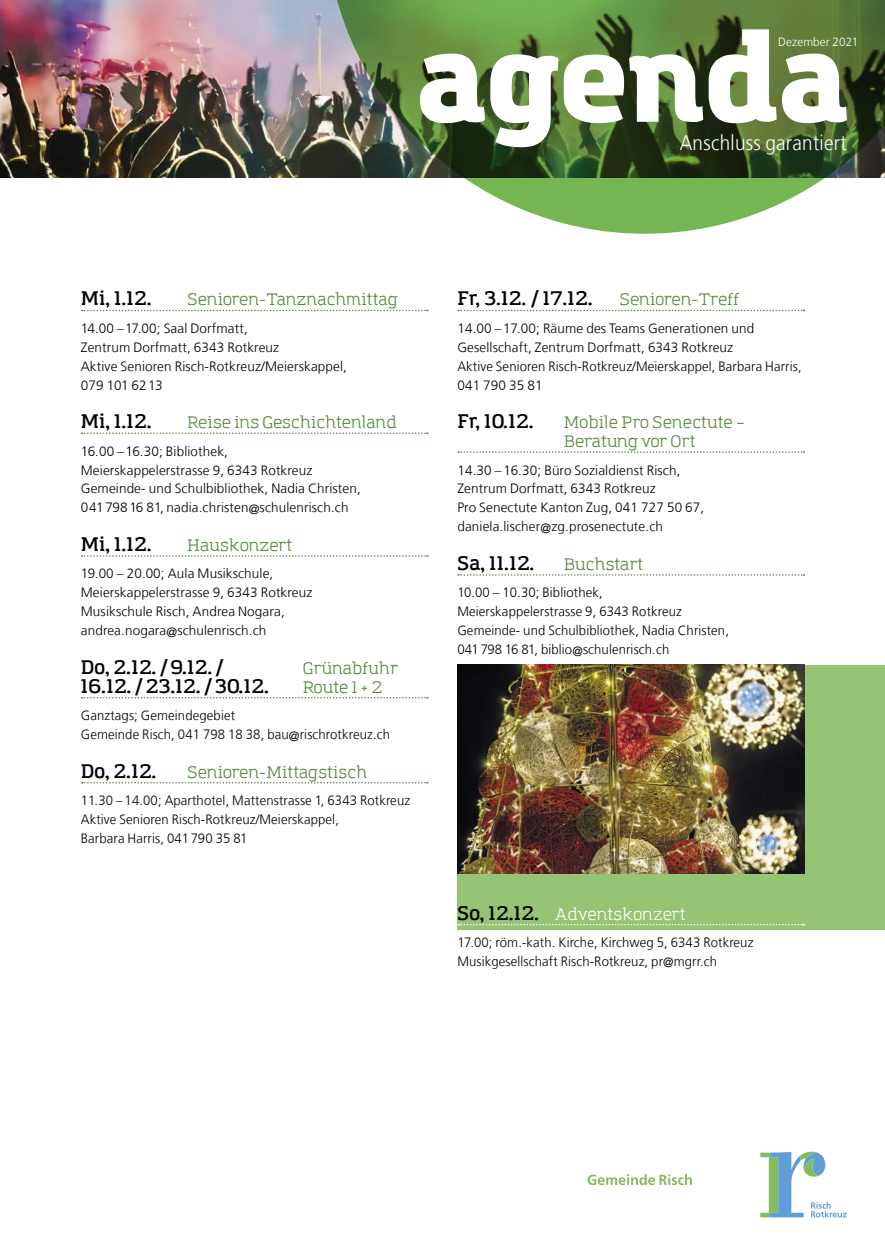
<style>
.page{position:relative;width:885px;height:1259px;background:#fff}
.page>*{position:absolute;margin:0;border:0;box-sizing:border-box;transform-origin:0 0}
.t1{font:900 120px "Amazing Grotesk";color:#fff}
.t2{font:300 21px "Frutiger LT Com";letter-spacing:.015em;color:#fff;scale:.9 1}
.t3{font:600 19.5px "Amazing Grotesk";letter-spacing:.01em;color:#000}
.t4{font:16.5px/18.9px "Amazing Grotesk";letter-spacing:.01em;color:#54883e}
.t5{font:16.5px "Amazing Grotesk";letter-spacing:.01em;color:#fff}
.t6{font:300 13.5px/18.9px "Frutiger LT Com";letter-spacing:.01em;color:#000}
.t7{font:300 12px "Frutiger LT Com";letter-spacing:.01em;color:#fff}
.s1{font-weight:600;font-size:19.5px;color:#000}
</style>
<div class="page">
<img style="left:0;top:0;width:325px;height:177px">
<svg style="left:325px;top:0;width:559px;height:234px;background:#6a8554"></svg>
<svg style="left:760px;top:1151px;width:86px;height:66px"></svg>
<svg style="left:587px;top:1174px;width:104px;height:11px"></svg>
<div style="left:457px;top:665px;width:427px;height:264px;background:#95c475"></div>
<img style="left:457px;top:665px;width:347px;height:208px">
<svg style="left:82px;top:310px;width:346px;height:1px"></svg>
<svg style="left:82px;top:432px;width:346px;height:2px"></svg>
<svg style="left:82px;top:555px;width:346px;height:2px"></svg>
<svg style="left:82px;top:697px;width:346px;height:1px"></svg>
<svg style="left:82px;top:782px;width:346px;height:1px"></svg>
<svg style="left:458px;top:310px;width:346px;height:1px"></svg>
<svg style="left:458px;top:451px;width:346px;height:2px"></svg>
<svg style="left:458px;top:574px;width:346px;height:2px"></svg>
<svg style="left:458px;top:924px;width:346px;height:1px"></svg>
<h1 class="t1" style="left:417px;top:3px;width:434px">agenda</h1>
<p class="t7" style="left:778px;top:34px;width:82px">Dezember 2021</p>
<h2 class="t2" style="left:679px;top:131px;width:187px">Anschluss garantiert</h2>
<h3 class="t3" style="left:81px;top:287px;width:72px">Mi, 1.12.</h3>
<p class="t4" style="left:187px;top:290px;width:212px">Senioren-Tanznachmittag</p>
<p class="t6" style="left:81px;top:319px;width:267px">14.00 – 17.00; Saal Dorfmatt,<br>Zentrum Dorfmatt, 6343 Rotkreuz<br>Aktive Senioren Risch-Rotkreuz/Meierskappel,<br>079 101 62 13</p>
<h3 class="t3" style="left:81px;top:409px;width:72px">Mi, 1.12.</h3>
<p class="t4" style="left:187px;top:413px;width:211px">Reise ins Geschichtenland</p>
<p class="t6" style="left:81px;top:441px;width:281px">16.00 – 16.30; Bibliothek,<br>Meierskappelerstrasse 9, 6343 Rotkreuz Gemeinde- und Schulbibliothek, Nadia Christen, 041 798 16 81, nadia.christen@schulenrisch.ch</p>
<h3 class="t3" style="left:81px;top:532px;width:72px">Mi, 1.12.</h3>
<p class="t4" style="left:187px;top:536px;width:106px">Hauskonzert</p>
<p class="t6" style="left:81px;top:564px;width:233px">19.00 – 20.00; Aula Musikschule, Meierskappelerstrasse 9, 6343 Rotkreuz Musikschule Risch, Andrea Nogara, andrea.nogara@schulenrisch.ch</p>
<h3 class="t3" style="left:81px;top:655px;width:144px">Do, 2.12. /9.12. /</h3>
<p class="t4" style="left:303px;top:659px;width:97px">Grünabfuhr</p>
<h3 class="t3" style="left:81px;top:674px;width:190px">16.12. /23.12. /30.12.</h3>
<p class="t4" style="left:303px;top:678px;width:81px">Route 1 + 2</p>
<p class="t6" style="left:81px;top:706px;width:311px">Ganztags; Gemeindegebiet<br>Gemeinde Risch, 041 798 18 38, bau@rischrotkreuz.ch</p>
<h3 class="t3" style="left:81px;top:759px;width:77px">Do, 2.12.</h3>
<p class="t4" style="left:187px;top:763px;width:181px">Senioren-Mittagstisch</p>
<p class="t6" style="left:81px;top:791px;width:331px">11.30 – 14.00; Aparthotel, Mattenstrasse 1, 6343 Rotkreuz<br>Aktive Senioren Risch-Rotkreuz/Meierskappel,<br>Barbara Harris, 041 790 35 81</p>
<h3 class="t3" style="left:457px;top:287px;width:137px">Fr, 3.12. / 17.12.</h3>
<p class="t4" style="left:619px;top:290px;width:121px">Senioren-Treff</p>
<p class="t6" style="left:457px;top:319px;width:346px">14.00 – 17.00; Räume des Teams Generationen und Gesellschaft, Zentrum Dorfmatt, 6343 Rotkreuz<br>Aktive Senioren Risch-Rotkreuz/Meierskappel, Barbara Harris, 041 790 35 81</p>
<h3 class="t3" style="left:457px;top:409px;width:78px">Fr, 10.12.</h3>
<p class="t4" style="left:563px;top:413px;width:183px">Mobile Pro Senectute –<br>Beratung vor Ort</p>
<p class="t6" style="left:457px;top:460px;width:248px">14.30 – 16.30; Büro Sozialdienst Risch, Zentrum Dorfmatt, 6343 Rotkreuz<br>Pro Senectute Kanton Zug, 041 727 50 67, daniela.lischer@zg.prosenectute.ch</p>
<h3 class="t3" style="left:457px;top:551px;width:79px">Sa, 11.12.</h3>
<p class="t4" style="left:563px;top:555px;width:81px">Buchstart</p>
<p class="t6" style="left:457px;top:583px;width:273px">10.00 – 10.30; Bibliothek, Meierskappelerstrasse 9, 6343 Rotkreuz Gemeinde- und Schulbibliothek, Nadia Christen, 041 798 16 81, biblio@schulenrisch.ch</p>
<p class="t5" style="left:457px;top:904px;width:229px"><span class="s1">So, 12.12.</span> Adventskonzert</p>
<p class="t6" style="left:457px;top:933px;width:297px">17.00; röm.-kath. Kirche, Kirchweg 5, 6343 Rotkreuz<br>Musikgesellschaft Risch-Rotkreuz, pr@mgrr.ch</p>
</div>
